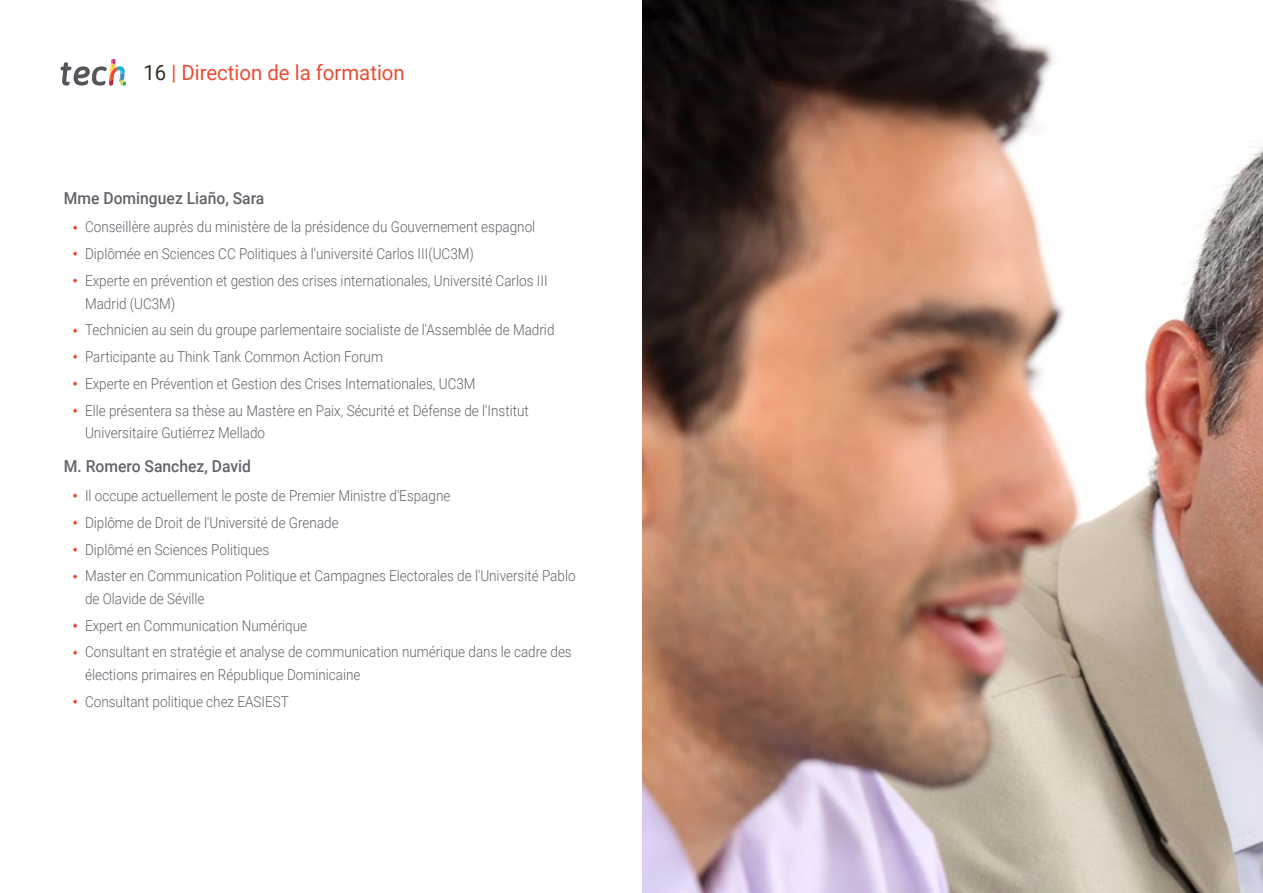
<style>
.page{position:relative;width:1263px;height:893px;background:#fff}
.page>*{position:absolute;margin:0;border:0;box-sizing:border-box;transform-origin:0 0}
.t1{font:21px "Roboto";color:#e94d35}
.t2{font:500 16.5px "Roboto";color:#61646a;scale:.95 1}
.t3{font:300 15px/26.7px "Roboto";color:#61646a;scale:.9 1}
.s1{color:#312e20}
</style>
<div class="page">
<svg style="left:61px;top:59px;width:65px;height:27px"></svg>
<img style="left:642px;top:0;width:621px;height:893px">
<h1 class="t1" style="left:144px;top:57px;width:263px"><span class="s1">16</span> | Direction de la formation</h1>
<p class="t2" style="left:64px;top:186px;width:213px">Mme Dominguez Liaño, Sara</p>
<p class="t3" style="left:85px;top:213px;width:515px">Conseillère auprès du ministère de la présidence du Gouvernement espagnol<br>Diplômée en Sciences CC Politiques à l'université Carlos III(UC3M)<br>Experte en prévention et gestion des crises internationales, Université Carlos III</p>
<p class="t3" style="left:85px;top:289px;width:523px">Madrid (UC3M)<br>Technicien au sein du groupe parlementaire socialiste de l'Assemblée de Madrid Participante au Think Tank Common Action Forum<br>Experte en Prévention et Gestion des Crises Internationales, UC3M<br>Elle présentera sa thèse au Mastère en Paix, Sécurité et Défense de l'Institut</p>
<p class="t3" style="left:85px;top:419px;width:202px">Universitaire Gutiérrez Mellado</p>
<p class="t2" style="left:64px;top:455px;width:199px">M. Romero Sanchez, David</p>
<p class="t3" style="left:85px;top:482px;width:546px">Il occupe actuellement le poste de Premier Ministre d'Espagne<br>Diplôme de Droit de l'Université de Grenade<br>Diplômé en Sciences Politiques<br>Master en Communication Politique et Campagnes Electorales de l'Université Pablo</p>
<p class="t3" style="left:85px;top:585px;width:542px">de Olavide de Séville<br>Expert en Communication Numérique<br>Consultant en stratégie et analyse de communication numérique dans le cadre des</p>
<p class="t3" style="left:85px;top:661px;width:308px">élections primaires en République Dominicaine<br>Consultant politique chez EASIEST</p>
</div>
